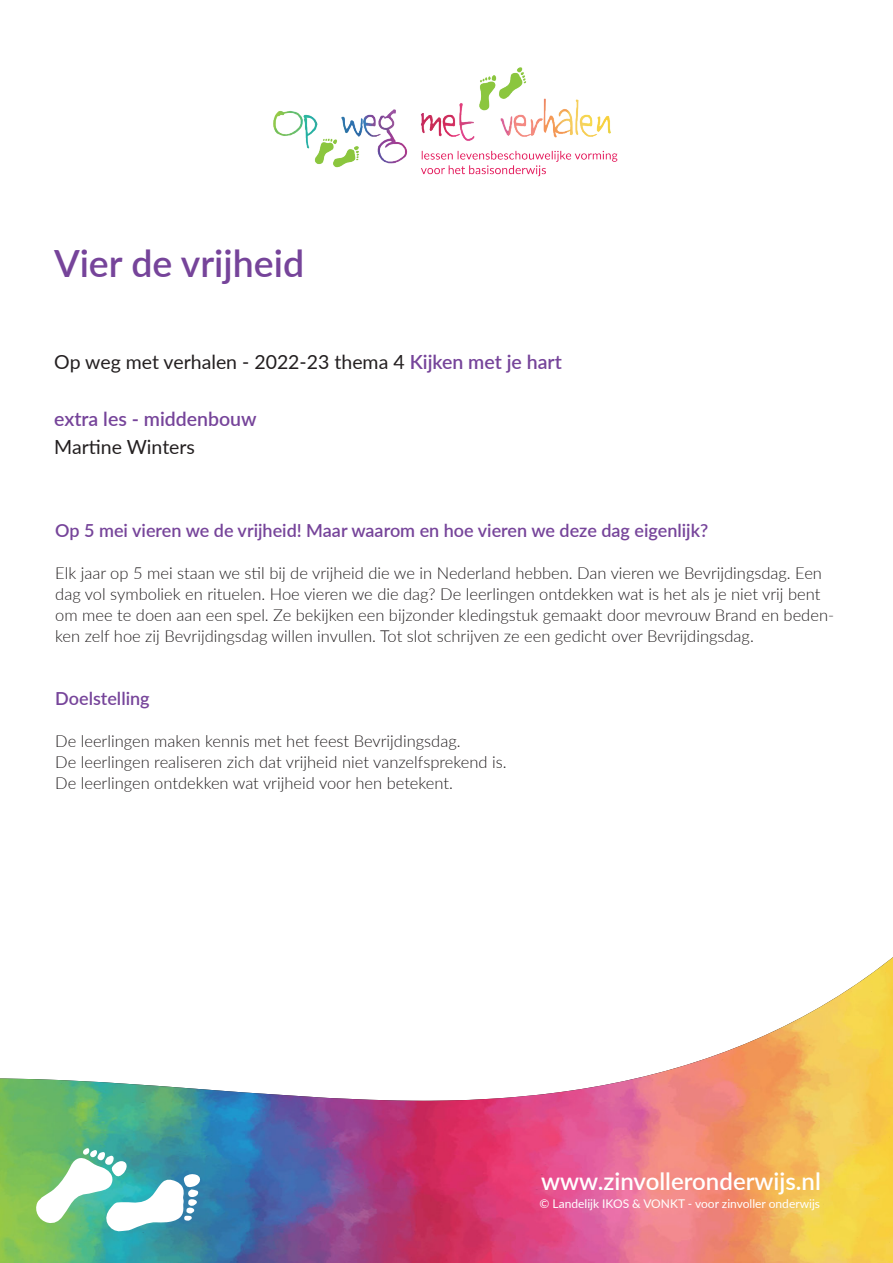
<style>
.page{position:relative;width:893px;height:1263px;background:#fff}
.page>*{position:absolute;margin:0;border:0;box-sizing:border-box;transform-origin:0 0}
.t1{font:600 37.5px "Lato";color:#76449a}
.t2{font:600 24px "Lato";color:#fff}
.t3{font:19.5px "Lato";color:#231f20}
.t4{font:600 19.5px "Lato";color:#76449a}
.t5{font:600 18px "Lato";color:#76449a}
.t6{font:300 16.5px/21px "Lato";color:#231f20}
.t7{font:12px "Lato";color:#fff}
.s1{font-weight:600;color:#76449a}
</style>
<div class="page">
<img style="left:0;top:1129px;width:893px;height:134px">
<img style="left:0;top:957px;width:893px;height:172px">
<img style="left:273px;top:67px;width:345px;height:110px">
<svg style="left:34px;top:1148px;width:167px;height:84px"></svg>
<h1 class="t1" style="left:54px;top:236px;width:252px">Vier de vrijheid</h1>
<p class="t3" style="left:54px;top:348px;width:509px">Op weg met verhalen - 2022-23 thema 4 <span class="s1">Kijken met je hart</span></p>
<p class="t4" style="left:54px;top:405px;width:204px">extra les - middenbouw</p>
<p class="t3" style="left:54px;top:433px;width:142px">Martine Winters</p>
<p class="t5" style="left:55px;top:517px;width:654px">Op 5 mei vieren we de vrijheid! Maar waarom en hoe vieren we deze dag eigenlijk?</p>
<p class="t6" style="left:55px;top:562px;width:780px">Elk jaar op 5 mei staan we stil bij de vrijheid die we in Nederland hebben. Dan vieren we Bevrijdingsdag. Een dag vol symboliek en rituelen. Hoe vieren we die dag? De leerlingen ontdekken wat is het als je niet vrij bent om mee te doen aan een spel. Ze bekijken een bijzonder kledingstuk gemaakt door mevrouw Brand en beden&shy;ken zelf hoe zij Bevrijdingsdag willen invullen. Tot slot schrijven ze een gedicht over Bevrijdingsdag.</p>
<p class="t5" style="left:55px;top:685px;width:96px">Doelstelling</p>
<p class="t6" style="left:55px;top:730px;width:453px">De leerlingen maken kennis met het feest Bevrijdingsdag.<br>De leerlingen realiseren zich dat vrijheid niet vanzelfsprekend is.<br>De leerlingen ontdekken wat vrijheid voor hen betekent.</p>
<h2 class="t2" style="left:541px;top:1163px;width:281px">www.zinvolleronderwijs.nl</h2>
<p class="t7" style="left:540px;top:1195px;width:282px">© Landelijk IKOS &amp; VONKT - voor zinvoller onderwijs</p>
</div>
